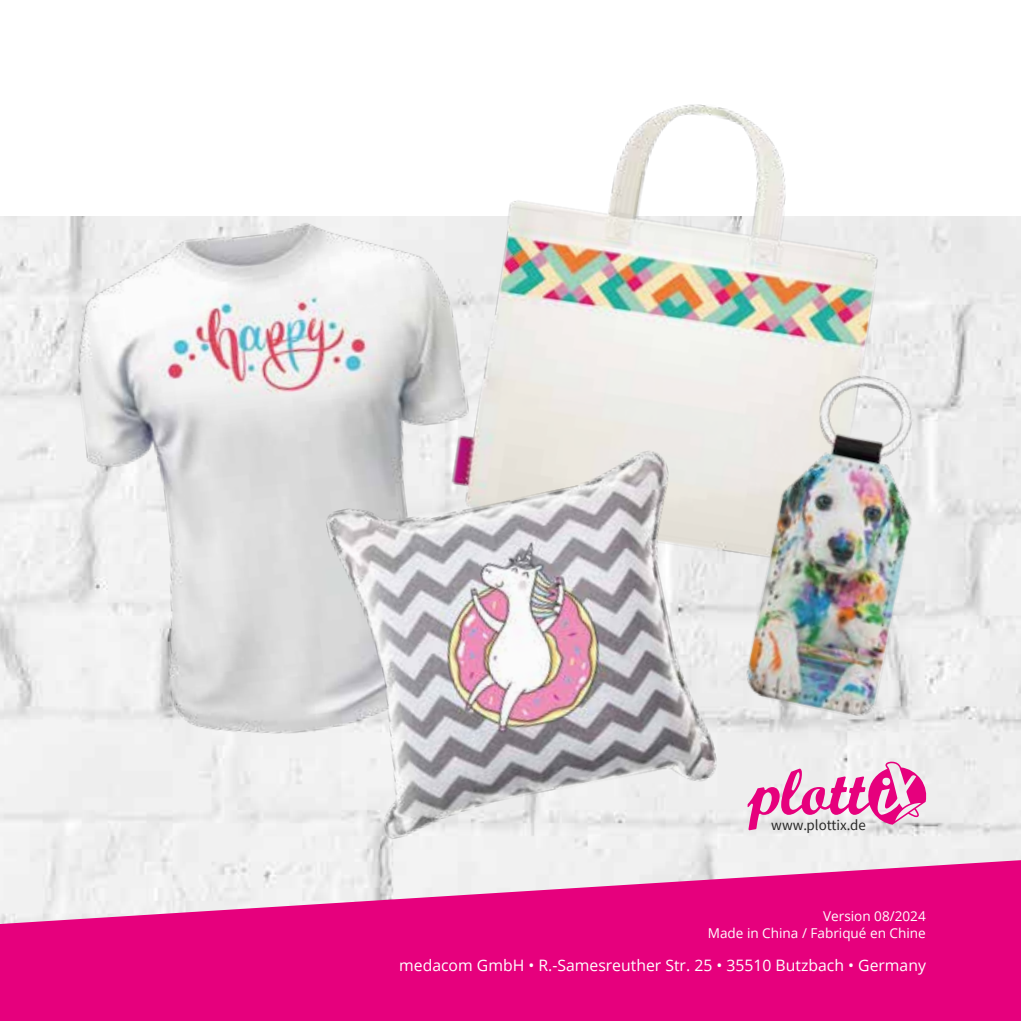
<style>
.page{position:relative;width:1021px;height:1021px;background:#fff}
.page>*{position:absolute;margin:0;border:0;box-sizing:border-box;transform-origin:0 0}
.t1{font:15.75px "Open Sans";color:#fff}
.t2{font:14.85px "Source Sans Pro";color:#282827}
.t3{font:13.5px/17.1px "Open Sans";color:#fff;text-align:right}
</style>
<div class="page">
<div style="left:796px;top:216px;width:224px;height:579px;background:#ececec"></div>
<svg style="left:0;top:795px;width:1020px;height:225px;background:#e83c99"></svg>
<svg style="left:796px;top:761px;width:130px;height:69px"></svg>
<img style="left:595px;top:104px;width:323px;height:294px">
<img style="left:0;top:200px;width:595px;height:605px">
<img style="left:698px;top:338px;width:289px;height:418px">
<img style="left:253px;top:398px;width:543px;height:488px">
<p class="t2" style="left:771px;top:815px;width:96px">www.plottix.de</p>
<p class="t3" style="left:707px;top:907px;width:219px">Version 08/2024<br>Made in China / Fabriqué en Chine</p>
<p class="t1" style="left:399px;top:954px;width:528px">medacom GmbH • R.-Samesreuther Str. 25 • 35510 Butzbach • Germany</p>
</div>
